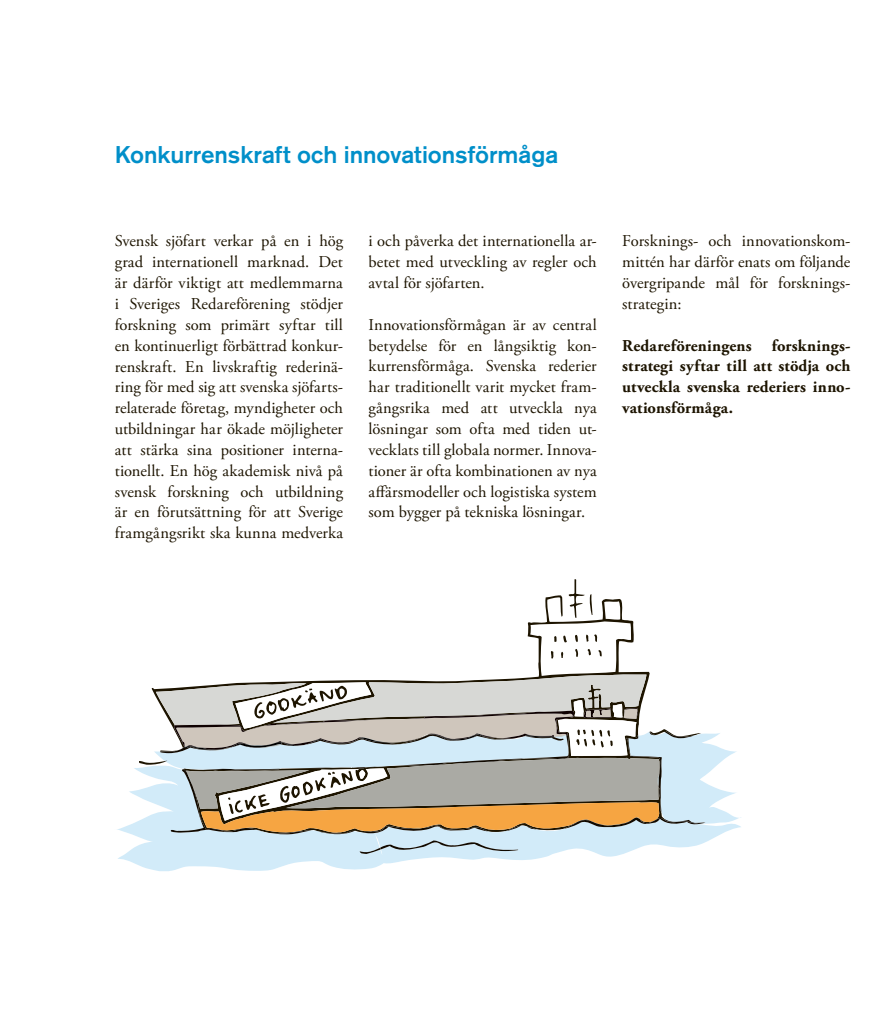
<style>
.page{position:relative;width:893px;height:1017px;background:#fff}
.page>*{position:absolute;margin:0;border:0;box-sizing:border-box;transform-origin:0 0}
.t1{font:500 24px "Akzidenz Grotesk BE";letter-spacing:-.005em;color:#008fc9}
.t2{font:16.5px/20.9px "Adobe Garamond Pro";letter-spacing:.005em;color:#1d1400;text-align:justify}
.t3{font:700 16.5px/20.9px "Adobe Garamond Pro";letter-spacing:.005em;color:#1d1400;text-align:justify}
</style>
<div class="page">
<svg style="left:117px;top:768px;width:505px;height:103px"></svg>
<svg style="left:139px;top:579px;width:602px;height:275px"></svg>
<h1 class="t1" style="left:115px;top:140px;width:445px">Konkurrenskraft och innovationsförmåga</h1>
<p class="t2" style="left:115px;top:231px;width:230px">Svensk sjöfart verkar på en i hög grad internationell marknad. Det är därför viktigt att medlemmarna i Sveriges Redareförening stödjer forskning som primärt syftar till en kontinuerligt förbättrad konkur&shy;renskraft. En livskraftig rederinä&shy;ring för med sig att svenska sjöfarts&shy;relaterade företag, myndigheter och utbildningar har ökade möjligheter att stärka sina positioner interna&shy;tionellt. En hög akademisk nivå på svensk forskning och utbildning är en förutsättning för att Sverige framgångsrikt ska kunna medverka</p>
<p class="t2" style="left:369px;top:231px;width:230px">i och påverka det internationella ar&shy;betet med utveckling av regler och avtal för sjöfarten.</p>
<p class="t2" style="left:369px;top:314px;width:230px">Innovationsförmågan är av central betydelse för en långsiktig kon&shy;kurrensförmåga. Svenska rederier har traditionellt varit mycket fram&shy;gångsrika med att utveckla nya lösningar som ofta med tiden ut&shy;vecklats till globala normer. Innova&shy;tioner är ofta kombinationen av nya affärsmodeller och logistiska system som bygger på tekniska lösningar.</p>
<p class="t2" style="left:622px;top:231px;width:230px">Forsknings- och innovationskom&shy;mittén har därför enats om följande övergripande mål för forsknings&shy;strategin:</p>
<p class="t3" style="left:622px;top:335px;width:230px">Redareföreningens forsknings&shy;strategi syftar till att stödja och utveckla svenska rederiers inno&shy;vationsförmåga.</p>
</div>
